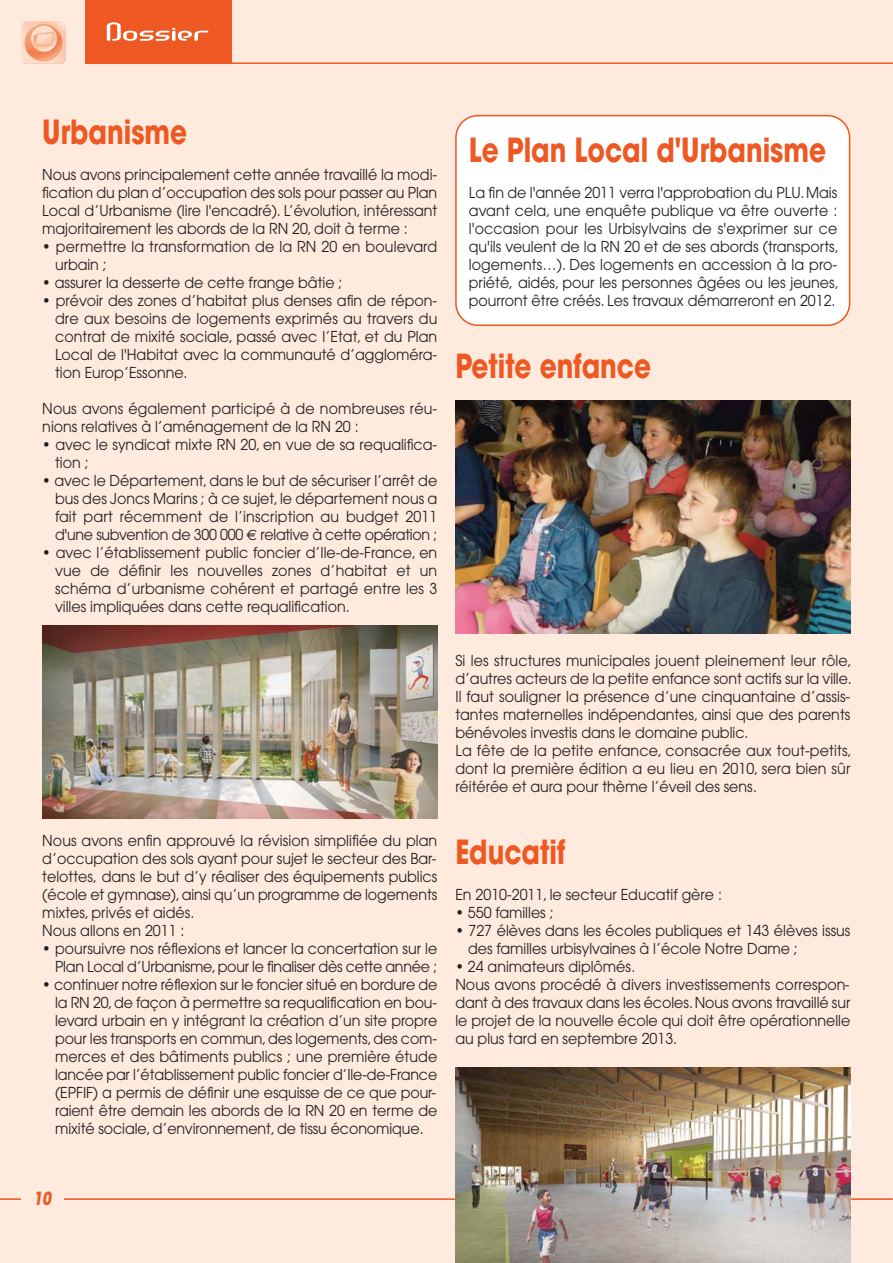
<style>
.page{position:relative;width:893px;height:1263px;background:#fff}
.page>*{position:absolute;margin:0;border:0;box-sizing:border-box;transform-origin:0 0}
.t1{font:700 33px "Avant Garde";color:#ed5823;scale:.8 1}
.t2{font:italic 700 18px "Avant Garde";color:#ed5823;scale:.8 1}
.t3{font:15px/18px "Avant Garde";color:#231f20;scale:.95 1}
.s1{font-family:"Euro Sans"}
</style>
<div class="page">
<div style="left:0;top:0;width:892px;height:1263px;background:#feebde"></div>
<img style="left:22px;top:22px;width:44px;height:42px">
<div style="left:85px;top:0;width:147px;height:64px;background:#ed5823"></div>
<hr style="left:209px;top:62px;width:683px;height:2px;background:#ed5823">
<hr style="left:0;top:1198px;width:892px;height:2px;background:#ed5823">
<div style="left:21px;top:1178px;width:43px;height:43px;background:#feebde"></div>
<svg style="left:107px;top:22px;width:101px;height:19px"></svg>
<img style="left:42px;top:625px;width:395px;height:194px">
<img style="left:455px;top:1067px;width:395px;height:196px">
<img style="left:455px;top:401px;width:395px;height:233px">
<div style="left:455px;top:115px;width:395px;height:211px;background:#fff"></div>
<h1 class="t1" style="left:42px;top:120px;width:182px">Urbanisme</h1>
<p class="t3" style="left:42px;top:167px;width:417px;text-align:justify">Nous avons principalement cette année travaillé la modi&shy;fication du plan d’occupation des sols pour passer au Plan Local d’Urbanisme (lire l'encadré). L’évolution, intéressant majoritairement les abords de la RN 20, doit à terme :</p>
<p class="t3" style="left:55px;top:239px;width:404px;text-indent:-13px">• permettre la transformation de la RN 20 en boulevard urbain ;</p>
<p class="t3" style="left:42px;top:275px;width:317px">• assurer la desserte de cette frange bâtie ;</p>
<p class="t3" style="left:55px;top:293px;width:404px;text-align:justify;text-indent:-13px">• prévoir des zones d’habitat plus denses afin de répon&shy;dre aux besoins de logements exprimés au travers du contrat de mixité sociale, passé avec l’Etat, et du Plan Local de l'Habitat avec la communauté d’aggloméra&shy;tion Europ’Essonne.</p>
<p class="t3" style="left:42px;top:401px;width:417px">Nous avons également participé à de nombreuses réu&shy;nions relatives à l’aménagement de la RN 20 :</p>
<p class="t3" style="left:55px;top:437px;width:404px;text-indent:-13px">• avec le syndicat mixte RN 20, en vue de sa requalifica&shy;tion ;</p>
<p class="t3" style="left:55px;top:473px;width:404px;text-align:justify;text-indent:-13px">• avec le Département, dans le but de sécuriser l’arrêt de bus des Joncs Marins ; à ce sujet, le département nous a fait part récemment de l’inscription au budget 2011 d'une subvention de 300 000 <span class="s1">€</span> relative à cette opération ;</p>
<p class="t3" style="left:55px;top:545px;width:404px;text-align:justify;text-indent:-13px">• avec l’établissement public foncier d’Ile-de-France, en vue de définir les nouvelles zones d’habitat et un schéma d’urbanisme cohérent et partagé entre les 3 villes impliquées dans cette requalification.</p>
<p class="t3" style="left:42px;top:833px;width:417px">Nous avons enfin approuvé la révision simplifiée du plan d’occupation des sols ayant pour sujet le secteur des Bar&shy;telottes, dans le but d’y réaliser des équipements publics (école et gymnase), ainsi qu’un programme de logements mixtes, privés et aidés.<br>Nous allons en 2011 :</p>
<p class="t3" style="left:42px;top:941px;width:417px;text-align:right">• poursuivre nos réflexions et lancer la concertation sur le<br>Plan Local d’Urbanisme, pour le finaliser dès cette année ;</p>
<p class="t3" style="left:55px;top:977px;width:404px;text-align:justify;text-indent:-13px">• continuer notre réflexion sur le foncier situé en bordure de la RN 20, de façon à permettre sa requalification en bou&shy;levard urbain en y intégrant la création d’un site propre pour les transports en commun, des logements, des com&shy;merces et des bâtiments publics ; une première étude lancée par l’établissement public foncier d’Ile-de-France (EPFIF) a permis de définir une esquisse de ce que pour&shy;raient être demain les abords de la RN 20 en terme de mixité sociale, d’environnement, de tissu économique.</p>
<h1 class="t1" style="left:469px;top:138px;width:448px">Le Plan Local d'Urbanisme</h1>
<p class="t3" style="left:469px;top:185px;width:391px;text-align:justify">La fin de l'année 2011 verra l'approbation du PLU. Mais avant cela, une enquête publique va être ouverte : l'occasion pour les Urbisylvains de s'exprimer sur ce qu'ils veulent de la RN 20 et de ses abords (transports, logements…). Des logements en accession à la pro&shy;priété, aidés, pour les personnes âgées ou les jeunes, pourront être créés. Les travaux démarreront en 2012.</p>
<h1 class="t1" style="left:455px;top:354px;width:246px">Petite enfance</h1>
<p class="t3" style="left:455px;top:653px;width:419px">Si les structures municipales jouent pleinement leur rôle, d’autres acteurs de la petite enfance sont actifs sur la ville.<br>Il faut souligner la présence d’une cinquantaine d’assis&shy;tantes maternelles indépendantes, ainsi que des parents bénévoles investis dans le domaine public.<br>La fête de la petite enfance, consacrée aux tout-petits, dont la première édition a eu lieu en 2010, sera bien sûr réitérée et aura pour thème l’éveil des sens.</p>
<h1 class="t1" style="left:455px;top:840px;width:139px">Educatif</h1>
<p class="t3" style="left:455px;top:887px;width:282px">En 2010-2011, le secteur Educatif gère :</p>
<p class="t3" style="left:455px;top:905px;width:105px">• 550 familles ;</p>
<p class="t3" style="left:468px;top:923px;width:404px;text-indent:-13px">• 727 élèves dans les écoles publiques et 143 élèves issus des familles urbisylvaines à l’école Notre Dame ;</p>
<p class="t3" style="left:455px;top:959px;width:417px">• 24 animateurs diplômés.<br>Nous avons procédé à divers investissements correspon&shy;dant à des travaux dans les écoles. Nous avons travaillé sur le projet de la nouvelle école qui doit être opérationnelle au plus tard en septembre 2013.</p>
<p class="t2" style="left:33px;top:1191px;width:27px">10</p>
</div>
